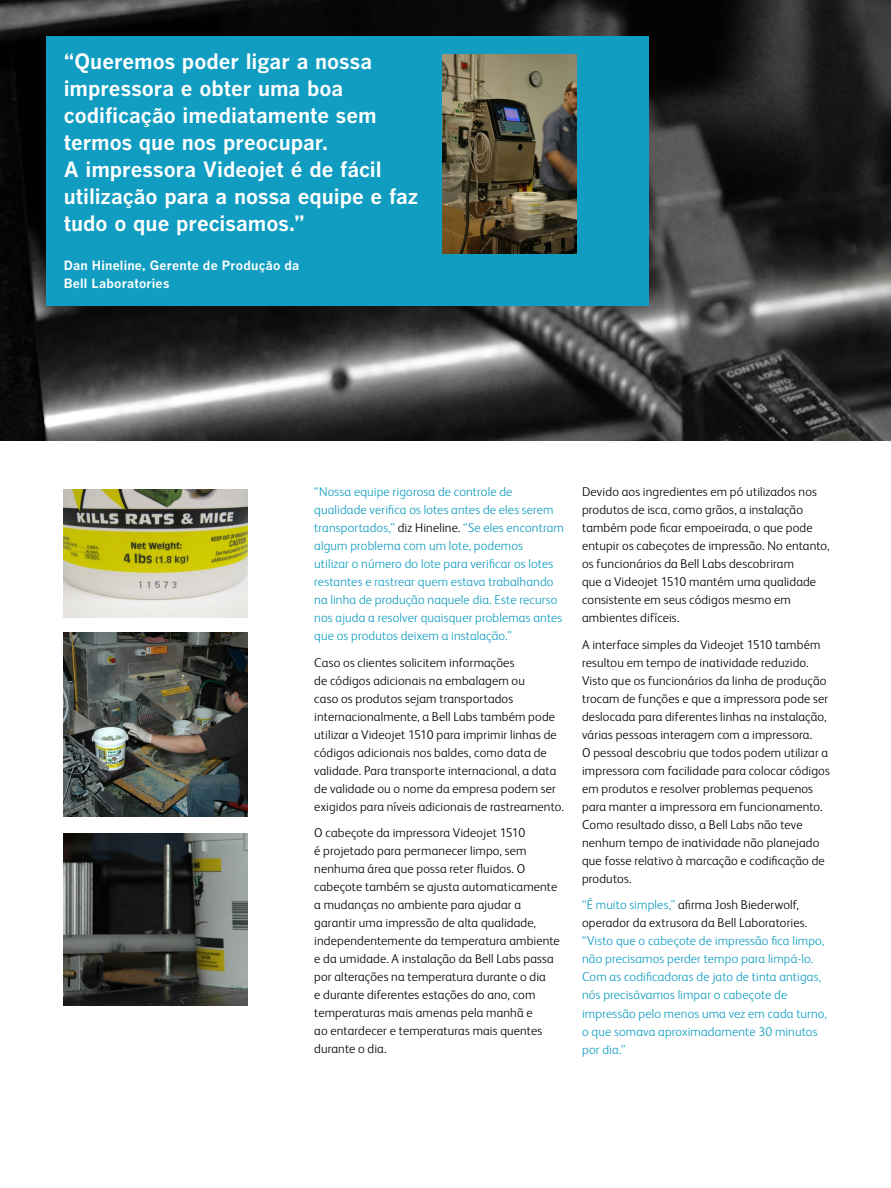
<style>
.page{position:relative;width:891px;height:1188px;background:#fff}
.page>*{position:absolute;margin:0;border:0;box-sizing:border-box;transform-origin:0 0}
.t1{font:700 21px/27px "Benton Gothic";letter-spacing:-.005em;color:#fff}
.t2{font:300 12.75px/18px "FS Albert Pro";letter-spacing:.01em;color:#000}
.t3{font:300 12.75px/18px "FS Albert Pro";letter-spacing:.01em;color:#109dc1}
.t4{font:700 12.75px/18px "Benton Gothic";letter-spacing:.015em;color:#fff}
.s1{color:#000}
.s2{color:#109dc1}
</style>
<div class="page">
<img style="left:0;top:0;width:891px;height:441px">
<div style="left:46px;top:36px;width:603px;height:270px;background:#109dc1"></div>
<img style="left:443px;top:54px;width:134px;height:199px">
<img style="left:64px;top:633px;width:183px;height:183px">
<img style="left:64px;top:834px;width:183px;height:171px">
<img style="left:64px;top:489px;width:183px;height:129px">
<h1 class="t1" style="left:64px;top:49px;width:356px">“Queremos poder ligar a nossa impressora e obter uma boa codificação imediatamente sem termos que nos preocupar.<br>A impressora Videojet é de fácil utilização para a nossa equipe e faz tudo o que precisamos.”</h1>
<p class="t4" style="left:64px;top:257px;width:237px">Dan Hineline, Gerente de Produção da<br>Bell Laboratories</p>
<p class="t3" style="left:314px;top:482px;width:251px">“Nossa equipe rigorosa de controle de qualidade verifica os lotes antes de eles serem transportados,” <span class="s1">diz Hineline.</span> “Se eles encontram algum problema com um lote, podemos<br>utilizar o número do lote para verificar os lotes restantes e rastrear quem estava trabalhando na linha de produção naquele dia. Este recurso nos ajuda a resolver quaisquer problemas antes que os produtos deixem a instalação.”</p>
<p class="t2" style="left:314px;top:653px;width:251px">Caso os clientes solicitem informações<br>de códigos adicionais na embalagem ou<br>caso os produtos sejam transportados internacionalmente, a Bell Labs também pode utilizar a Videojet 1510 para imprimir linhas de códigos adicionais nos baldes, como data de validade. Para transporte internacional, a data de validade ou o nome da empresa podem ser exigidos para níveis adicionais de rastreamento.</p>
<p class="t2" style="left:314px;top:823px;width:247px">O cabeçote da impressora Videojet 1510<br>é projetado para permanecer limpo, sem nenhuma área que possa reter fluidos. O cabeçote também se ajusta automaticamente a mudanças no ambiente para ajudar a garantir uma impressão de alta qualidade, independentemente da temperatura ambiente e da umidade. A instalação da Bell Labs passa por alterações na temperatura durante o dia<br>e durante diferentes estações do ano, com temperaturas mais amenas pela manhã e<br>ao entardecer e temperaturas mais quentes durante o dia.</p>
<p class="t2" style="left:582px;top:482px;width:249px">Devido aos ingredientes em pó utilizados nos produtos de isca, como grãos, a instalação também pode ficar empoeirada, o que pode entupir os cabeçotes de impressão. No entanto, os funcionários da Bell Labs descobriram<br>que a Videojet 1510 mantém uma qualidade consistente em seus códigos mesmo em ambientes difíceis.</p>
<p class="t2" style="left:582px;top:635px;width:249px">A interface simples da Videojet 1510 também resultou em tempo de inatividade reduzido.<br>Visto que os funcionários da linha de produção trocam de funções e que a impressora pode ser deslocada para diferentes linhas na instalação, várias pessoas interagem com a impressora.<br>O pessoal descobriu que todos podem utilizar a impressora com facilidade para colocar códigos em produtos e resolver problemas pequenos para manter a impressora em funcionamento.<br>Como resultado disso, a Bell Labs não teve nenhum tempo de inatividade não planejado que fosse relativo à marcação e codificação de produtos.</p>
<p class="t2" style="left:582px;top:895px;width:227px"><span class="s2">“É muito simples,”</span> afirma Josh Biederwolf, operador da extrusora da Bell Laboratories.</p>
<p class="t3" style="left:582px;top:931px;width:246px">“Visto que o cabeçote de impressão fica limpo, não precisamos perder tempo para limpá-lo.<br>Com as codificadoras de jato de tinta antigas, nós precisávamos limpar o cabeçote de impressão pelo menos uma vez em cada turno, o que somava aproximadamente 30 minutos por dia.”</p>
</div>
